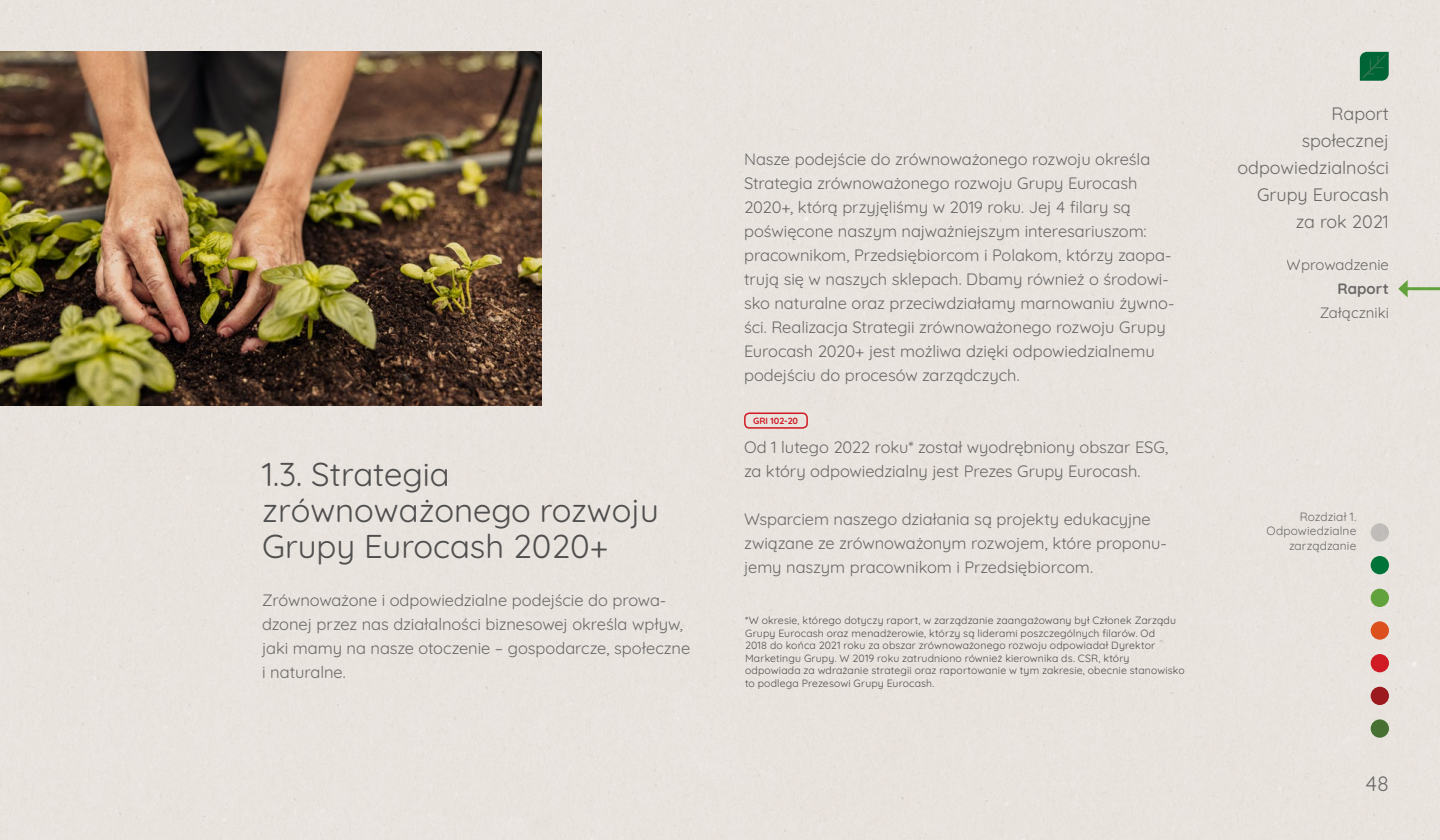
<style>
.page{position:relative;width:1440px;height:840px;background:#fff}
.page>*{position:absolute;margin:0;border:0;box-sizing:border-box;transform-origin:0 0}
.NOWY_podtytul{font:33px/36px "Quicksand";color:#58595b}
.t1{font:21px "Quicksand";color:#757779}
.t2{font:18px/27px "Quicksand";color:#757779;text-align:right}
.NOWY_akapit_11_SRODE{font:16.5px/24px "Quicksand";letter-spacing:-.005em;color:#757779}
.t3{font:15px "Quicksand";color:#757779}
.t4{font:700 15px "Quicksand";letter-spacing:.005em;color:#757779}
.NOWY_pagina_rozdzial{font:12px/14.4px "Quicksand";letter-spacing:.01em;color:#757779;text-align:right}
.źródło{font:10.5px/12.6px "Quicksand";letter-spacing:.015em;color:#58595b}
.t5{font:700 9px "Quicksand";color:#e41e2a}
</style>
<div class="page">
<img style="left:0;top:0;width:1440px;height:840px">
<svg style="left:1371px;top:719px;width:18px;height:19px"></svg>
<div style="left:1371px;top:687px;width:18px;height:18px;background:#9a1a1e;border-radius:50%"></div>
<div style="left:1371px;top:654px;width:18px;height:18px;background:#d01a24;border-radius:50%"></div>
<svg style="left:1371px;top:621px;width:18px;height:19px"></svg>
<div style="left:1371px;top:589px;width:18px;height:18px;background:#62a23c;border-radius:50%"></div>
<div style="left:1371px;top:556px;width:18px;height:18px;background:#007339;border-radius:50%"></div>
<div style="left:1371px;top:523px;width:18px;height:19px;background:#bfbcb9;border-radius:50%"></div>
<p class="NOWY_podtytul" style="left:262px;top:453px;width:398px">1.3. Strategia zrównoważonego rozwoju<br>Grupy Eurocash 2020+</p>
<p class="NOWY_akapit_11_SRODE" style="left:262px;top:586px;width:430px">Zrównoważone i odpowiedzialne podejście do prowa&shy;dzonej przez nas działalności biznesowej określa wpływ, jaki mamy na nasze otoczenie – gospodarcze, społeczne i naturalne.</p>
<p class="NOWY_akapit_11_SRODE" style="left:744px;top:145px;width:432px">Nasze podejście do zrównoważonego rozwoju określa Strategia zrównoważonego rozwoju Grupy Eurocash 2020+, którą przyjęliśmy w 2019 roku. Jej 4 filary są poświęcone naszym najważniejszym interesariuszom: pracownikom, Przedsiębiorcom i Polakom, którzy zaopa&shy;trują się w naszych sklepach. Dbamy również o środowi&shy;sko naturalne oraz przeciwdziałamy marnowaniu żywno&shy;ści. Realizacja Strategii zrównoważonego rozwoju Grupy Eurocash 2020+ jest możliwa dzięki odpowiedzialnemu podejściu do procesów zarządczych.</p>
<p class="t5" style="left:753px;top:414px;width:46px">GRI 102-20</p>
<p class="NOWY_akapit_11_SRODE" style="left:744px;top:433px;width:426px">Od 1 lutego 2022 roku* został wyodrębniony obszar ESG, za który odpowiedzialny jest Prezes Grupy Eurocash.</p>
<p class="NOWY_akapit_11_SRODE" style="left:744px;top:505px;width:424px">Wsparciem naszego działania są projekty edukacyjne związane ze zrównoważonym rozwojem, które proponu&shy;jemy naszym pracownikom i Przedsiębiorcom.</p>
<p class="źródło" style="left:745px;top:613px;width:441px">*W okresie, którego dotyczy raport, w zarządzanie zaangażowany był Członek Zarządu Grupy Eurocash oraz menadżerowie, którzy są liderami poszczególnych filarów. Od<br>2018 do końca 2021 roku za obszar zrównoważonego rozwoju odpowiadał Dyrektor Marketingu Grupy. W 2019 roku zatrudniono również kierownika ds. CSR, który odpowiada za wdrażanie strategii oraz raportowanie w tym zakresie, obecnie stanowisko to podlega Prezesowi Grupy Eurocash.</p>
<p class="t2" style="left:1238px;top:98px;width:153px">Raport<br>społecznej odpowiedzialności<br>Grupy Eurocash za rok 2021</p>
<p class="t3" style="left:1287px;top:253px;width:104px">Wprowadzenie</p>
<p class="t4" style="left:1337px;top:277px;width:53px">Raport</p>
<p class="t3" style="left:1320px;top:301px;width:71px">Załączniki</p>
<p class="NOWY_pagina_rozdzial" style="left:1300px;top:508px;width:58px">Rozdział 1.</p>
<p class="NOWY_pagina_rozdzial" style="left:1267px;top:523px;width:91px">Odpowiedzialne zarządzanie</p>
<p class="t1" style="left:1366px;top:767px;width:25px">48</p>
</div>
